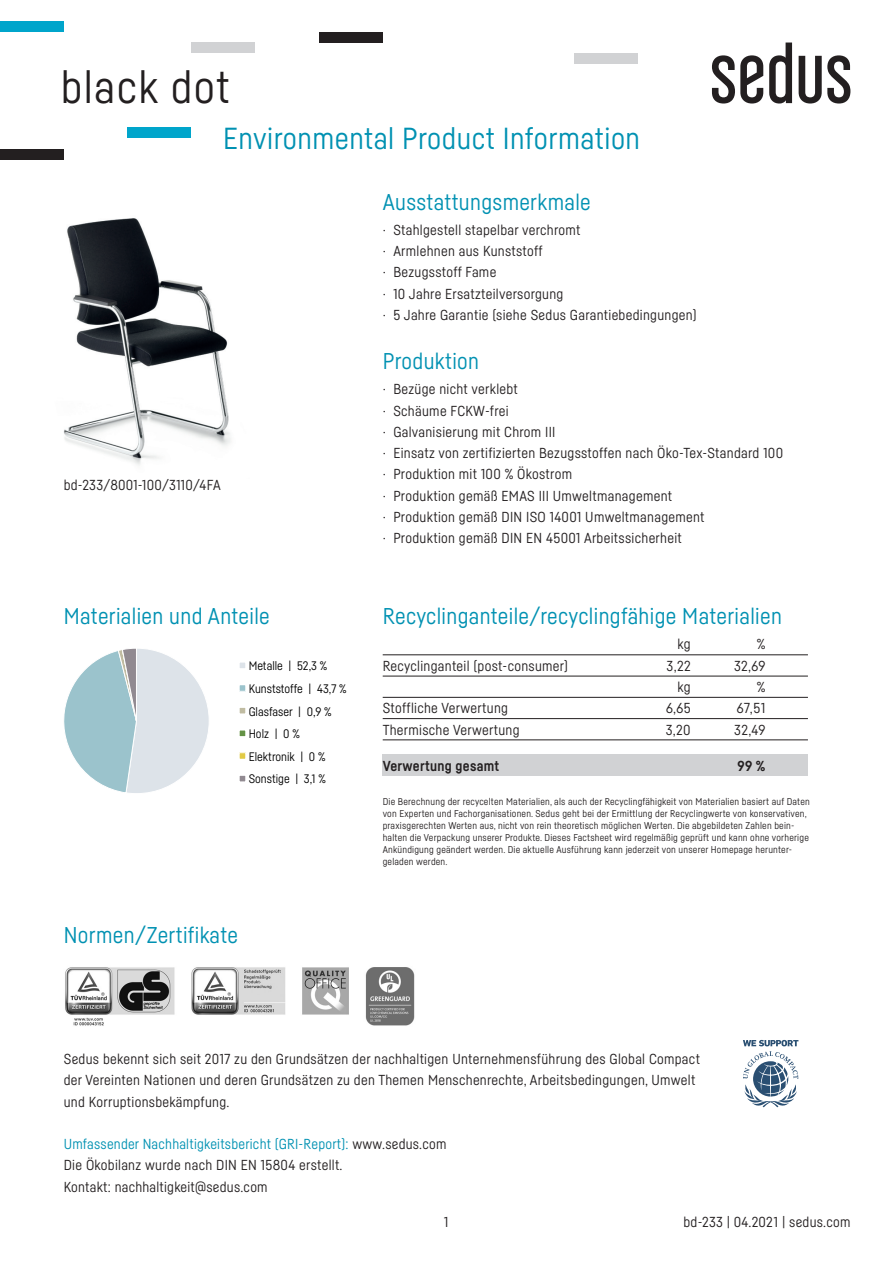
<style>
.page{position:relative;width:893px;height:1263px;background:#fff}
.page>*{position:absolute;margin:0;border:0;box-sizing:border-box;transform-origin:0 0}
.t1{font:45px "Sedus Sans";letter-spacing:.03em;color:#231f20}
.t2{font:30px "Sedus Sans";letter-spacing:.015em;color:#0091b2}
.t3{font:22.5px "Sedus Sans";letter-spacing:.015em;color:#0091b2}
.t4{font:14.25px/21.3px "Sedus Sans";letter-spacing:.02em;color:#231f20}
.t5{font:700 14.25px "Sedus Sans";letter-spacing:.02em;color:#231f20}
.t6{font:12.15px/22.6px "Sedus Sans";color:#000}
.t7{font:9.75px/12px "Sedus Sans";letter-spacing:.02em;color:#231f20}
.s1{color:#0091b2}
</style>
<div class="page">
<div style="left:383px;top:755px;width:425px;height:21px;background:#d1d2d4"></div>
<img style="left:64px;top:218px;width:167px;height:247px">
<svg style="left:712px;top:55px;width:51px;height:49px"></svg>
<svg style="left:769px;top:43px;width:23px;height:61px"></svg>
<svg style="left:799px;top:55px;width:51px;height:49px"></svg>
<img style="left:65px;top:967px;width:350px;height:59px">
<svg style="left:743px;top:1040px;width:55px;height:67px"></svg>
<hr style="left:383px;top:654px;width:425px;height:1px;background:#231f20">
<hr style="left:383px;top:676px;width:425px;height:1px;background:#231f20">
<hr style="left:383px;top:697px;width:425px;height:1px;background:#231f20">
<hr style="left:383px;top:718px;width:425px;height:1px;background:#231f20">
<hr style="left:383px;top:740px;width:425px;height:1px;background:#231f20">
<div style="left:0;top:21px;width:64px;height:11px;background:#00a5cb"></div>
<div style="left:191px;top:43px;width:64px;height:10px;background:#d1d2d4"></div>
<div style="left:574px;top:53px;width:64px;height:11px;background:#d1d2d4"></div>
<div style="left:128px;top:128px;width:63px;height:10px;background:#00a5cb"></div>
<div style="left:0;top:149px;width:64px;height:10px;background:#231f20"></div>
<div style="left:319px;top:32px;width:64px;height:11px;background:#231f20"></div>
<svg style="left:64px;top:648px;width:182px;height:145px"></svg>
<h1 class="t1" style="left:61px;top:59px;width:171px">black dot</h1>
<h2 class="t2" style="left:223px;top:120px;width:418px">Environmental Product Information</h2>
<h3 class="t3" style="left:383px;top:188px;width:210px">Ausstattungsmerkmale</h3>
<p class="t4" style="left:383px;top:219px;width:316px">· Stahlgestell stapelbar verchromt<br>· Armlehnen aus Kunststoff<br>· Bezugsstoff Fame<br>· 10 Jahre Ersatzteilversorgung<br>· 5 Jahre Garantie (siehe Sedus Garantiebedingungen)</p>
<p class="t4" style="left:64px;top:474px;width:158px">bd-233/8001-100/3110/4FA</p>
<h3 class="t3" style="left:64px;top:603px;width:207px">Materialien und Anteile</h3>
<p class="t6" style="left:249px;top:654px;width:99px">Metalle | 52,3 %<br>Kunststoffe | 43,7 %<br>Glasfaser | 0,9 %<br>Holz | 0 %<br>Elektronik | 0 %<br>Sonstige | 3,1 %</p>
<h3 class="t3" style="left:64px;top:922px;width:176px">Normen/Zertifikate</h3>
<h3 class="t3" style="left:383px;top:348px;width:98px">Produktion</h3>
<p class="t4" style="left:383px;top:378px;width:402px">· Bezüge nicht verklebt<br>· Schäume FCKW-frei<br>· Galvanisierung mit Chrom III<br>· Einsatz von zertifizierten Bezugsstoffen nach Öko-Tex-Standard 100 · Produktion mit 100 % Ökostrom<br>· Produktion gemäß EMAS III Umweltmanagement<br>· Produktion gemäß DIN ISO 14001 Umweltmanagement<br>· Produktion gemäß DIN EN 45001 Arbeitssicherheit</p>
<h3 class="t3" style="left:383px;top:603px;width:401px">Recyclinganteile/recyclingfähige Materialien</h3>
<p class="t4" style="left:678px;top:633px;width:15px">kg</p>
<p class="t4" style="left:757px;top:633px;width:10px">%</p>
<p class="t4" style="left:383px;top:655px;width:187px">Recyclinganteil (post-consumer)</p>
<p class="t4" style="left:667px;top:655px;width:26px">3,22</p>
<p class="t4" style="left:734px;top:655px;width:33px">32,69</p>
<p class="t4" style="left:678px;top:676px;width:15px">kg</p>
<p class="t4" style="left:757px;top:676px;width:10px">%</p>
<p class="t4" style="left:383px;top:697px;width:127px">Stoffliche Verwertung</p>
<p class="t4" style="left:666px;top:697px;width:26px">6,65</p>
<p class="t4" style="left:737px;top:697px;width:30px">67,51</p>
<p class="t4" style="left:383px;top:718px;width:138px">Thermische Verwertung</p>
<p class="t4" style="left:666px;top:718px;width:26px">3,20</p>
<p class="t4" style="left:734px;top:718px;width:33px">32,49</p>
<p class="t5" style="left:383px;top:757px;width:118px">Verwertung gesamt</p>
<p class="t5" style="left:737px;top:757px;width:29px">99 %</p>
<p class="t7" style="left:383px;top:796px;width:429px">Die Berechnung der recycelten Materialien, als auch der Recyclingfähigkeit von Materialien basiert auf Daten von Experten und Fachorganisationen. Sedus geht bei der Ermittlung der Recyclingwerte von konservativen, praxisgerechten Werten aus, nicht von rein theoretisch möglichen Werten. Die abgebildeten Zahlen bein&shy;halten die Verpackung unserer Produkte. Dieses Factsheet wird regelmäßig geprüft und kann ohne vorherige Ankündigung geändert werden. Die aktuelle Ausführung kann jederzeit von unserer Homepage herunter&shy;geladen werden.</p>
<p class="t4" style="left:64px;top:1048px;width:638px">Sedus bekennt sich seit 2017 zu den Grundsätzen der nachhaltigen Unternehmensführung des Global Compact der Vereinten Nationen und deren Grundsätzen zu den Themen Menschenrechte, Arbeitsbedingungen, Umwelt und Korruptionsbekämpfung.</p>
<p class="t4" style="left:64px;top:1133px;width:384px"><span class="s1">Umfassender Nachhaltigkeitsbericht (GRI-Report):</span> www.sedus.com<br>Die Ökobilanz wurde nach DIN EN 15804 erstellt.<br>Kontakt: nachhaltigkeit@sedus.com</p>
<p class="t4" style="left:444px;top:1211px;width:6px">1</p>
<p class="t4" style="left:683px;top:1211px;width:168px">bd-233 | 04.2021 | sedus.com</p>
</div>
